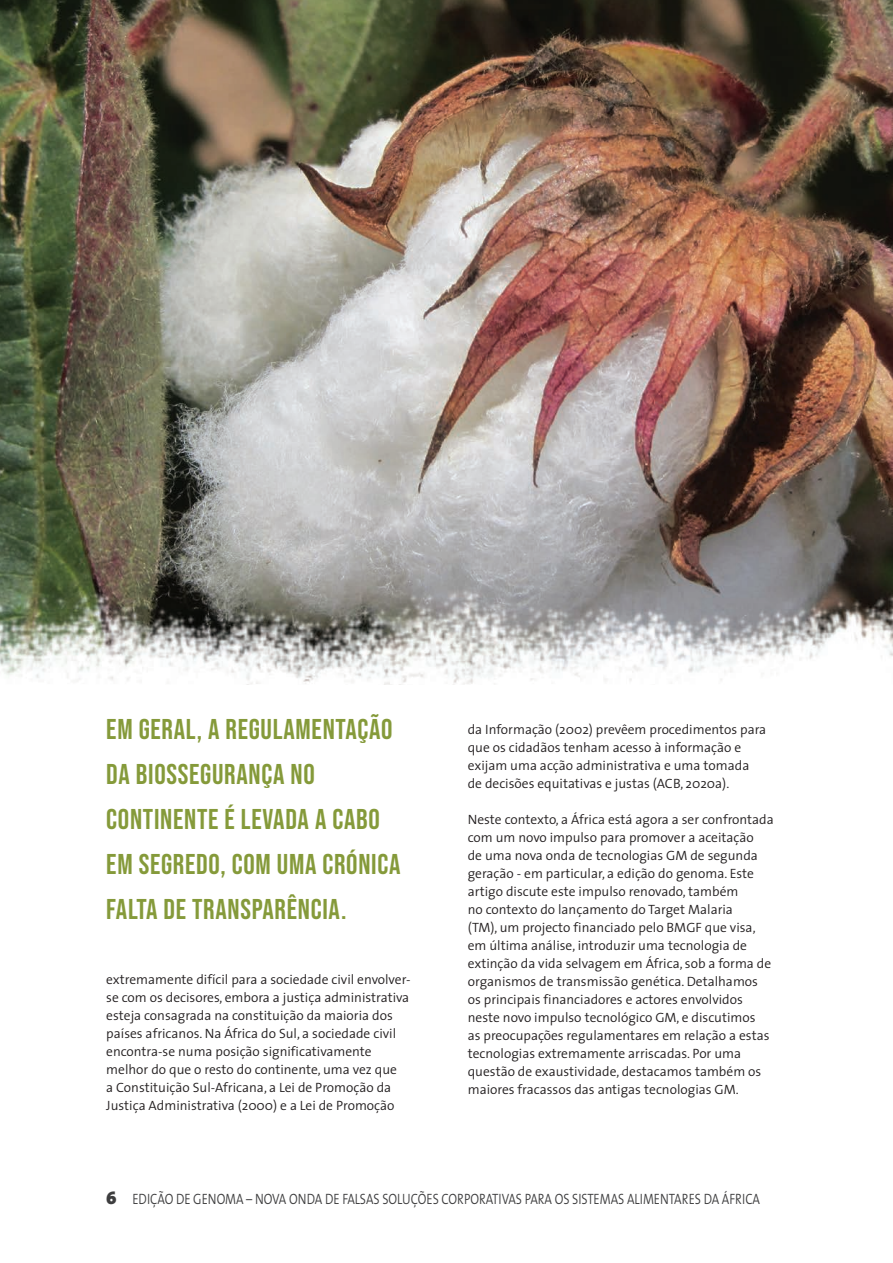
<style>
.page{position:relative;width:893px;height:1263px;background:#fff}
.page>*{position:absolute;margin:0;border:0;box-sizing:border-box;transform-origin:0 0}
.t1{font:28.5px/45px "Bebas Neue";letter-spacing:.025em;color:#859a3a}
.t2{font:300 15px "The Sans";color:#3e3e3f;scale:.82 1}
.t3{font:300 13.5px/18px "The Sans";color:#231f20}
.s1{font-weight:900;font-size:18px}
</style>
<div class="page">
<img style="left:0;top:0;width:893px;height:685px">
<h1 class="t1" style="left:106px;top:707px;width:296px">EM GERAL, A REGULAMENTAÇÃO<br>DA BIOSSEGURANÇA NO<br>CONTINENTE É LEVADA A CABO<br>EM SEGREDO, COM UMA CRÓNICA<br>FALTA DE TRANSPARÊNCIA.</h1>
<p class="t3" style="left:106px;top:970px;width:306px">extremamente difícil para a sociedade civil envolver&shy;se com os decisores, embora a justiça administrativa esteja consagrada na constituição da maioria dos países africanos. Na África do Sul, a sociedade civil encontra-se numa posição significativamente melhor do que o resto do continente, uma vez que<br>a Constituição Sul-Africana, a Lei de Promoção da Justiça Administrativa (2000) e a Lei de Promoção</p>
<p class="t3" style="left:468px;top:720px;width:300px">da Informação (2002) prevêem procedimentos para que os cidadãos tenham acesso à informação e exijam uma acção administrativa e uma tomada de decisões equitativas e justas (ACB, 2020a).</p>
<p class="t3" style="left:468px;top:810px;width:308px">Neste contexto, a África está agora a ser confrontada com um novo impulso para promover a aceitação<br>de uma nova onda de tecnologias GM de segunda geração - em particular, a edição do genoma. Este artigo discute este impulso renovado, também<br>no contexto do lançamento do Target Malaria<br>(TM), um projecto financiado pelo BMGF que visa, em última análise, introduzir uma tecnologia de extinção da vida selvagem em África, sob a forma de organismos de transmissão genética. Detalhamos os principais financiadores e actores envolvidos neste novo impulso tecnológico GM, e discutimos<br>as preocupações regulamentares em relação a estas tecnologias extremamente arriscadas. Por uma questão de exaustividade, destacamos também os maiores fracassos das antigas tecnologias GM.</p>
<p class="t2" style="left:106px;top:1186px;width:799px"><span class="s1">6</span> EDIÇÃO DE GENOMA – NOVA ONDA DE FALSAS SOLUÇÕES CORPORATIVAS PARA OS SISTEMAS ALIMENTARES DA ÁFRICA</p>
</div>
